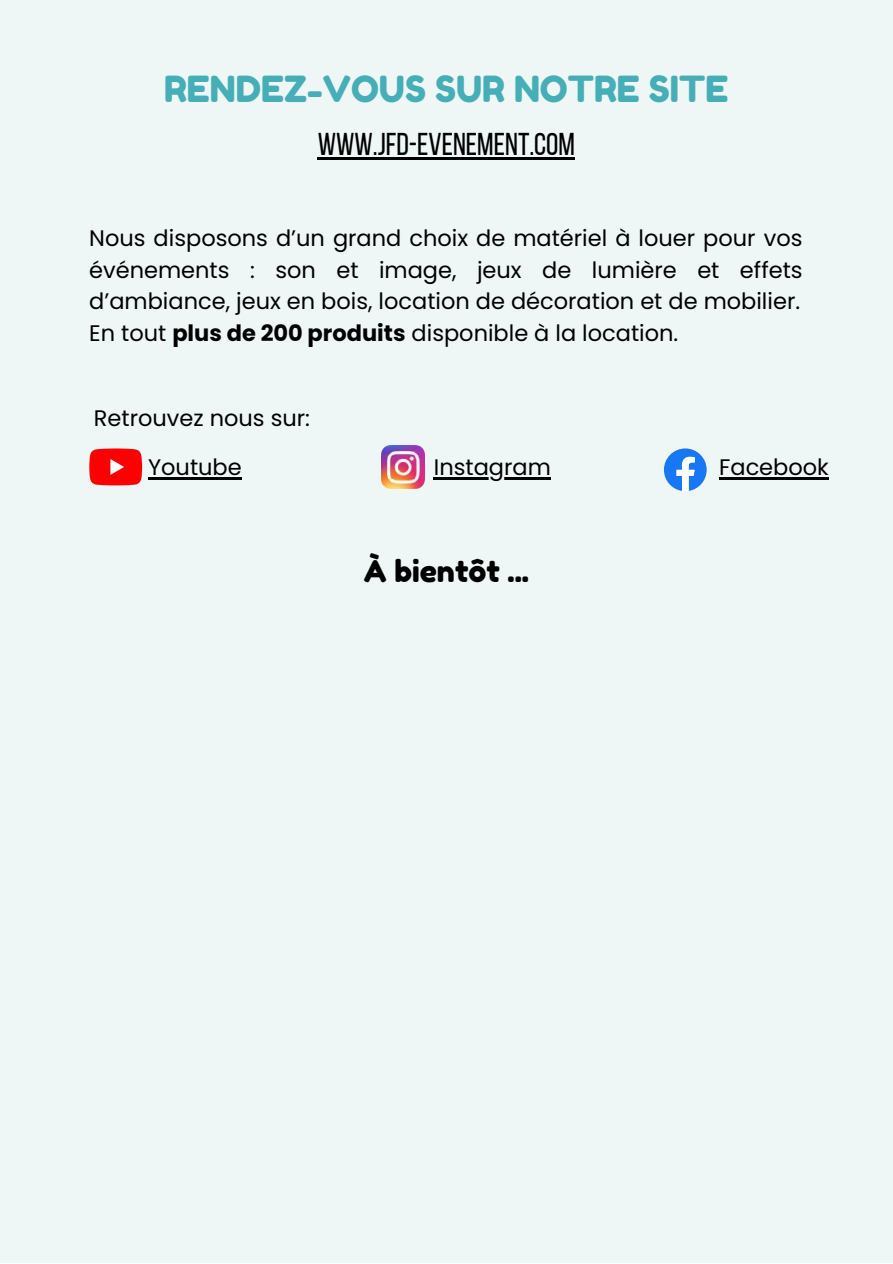
<style>
.page{position:relative;width:893px;height:1264px;background:#fff}
.page>*{position:absolute;margin:0;border:0;box-sizing:border-box;transform-origin:0 0}
.t1{font:36px "Fredoka One";color:#46aeb6}
.t2{font:31.5px "Bebas Neue";color:#000}
.t3{font:30px "Fredoka One";color:#000}
.t4{font:22.5px/31.5px "Poppins";color:#000;text-align:justify}
.s1{font-weight:700}
</style>
<div class="page">
<div style="left:0;top:0;width:892px;height:1262px;background:#eff6f6"></div>
<svg style="left:89px;top:448px;width:53px;height:37px;background:#fd1e1e"></svg>
<img style="left:381px;top:445px;width:43px;height:43px">
<svg style="left:664px;top:448px;width:42px;height:43px"></svg>
<hr style="left:318px;top:157px;width:257px;height:2px;background:#000">
<hr style="left:148px;top:477px;width:94px;height:2px;background:#000">
<hr style="left:434px;top:477px;width:117px;height:2px;background:#000">
<hr style="left:719px;top:477px;width:109px;height:2px;background:#000">
<h1 class="t1" style="left:164px;top:67px;width:565px">RENDEZ-VOUS SUR NOTRE SITE</h1>
<h2 class="t2" style="left:318px;top:131px;width:259px">WWW.JFD-EVENEMENT.COM</h2>
<p class="t4" style="left:89px;top:222px;width:714px">Nous disposons d’un grand choix de matériel à louer pour vos événements : son et image, jeux de lumière et effets d’ambiance, jeux en bois, location de décoration et de mobilier.<br>En tout <span class="s1">plus de 200 produits</span> disponible à la location.</p>
<p class="t4" style="left:94px;top:402px;width:217px">Retrouvez nous sur:</p>
<p class="t4" style="left:148px;top:451px;width:95px">Youtube</p>
<p class="t4" style="left:434px;top:451px;width:118px">Instagram</p>
<p class="t4" style="left:719px;top:451px;width:111px">Facebook</p>
<h3 class="t3" style="left:364px;top:553px;width:166px">À bientôt ...</h3>
</div>
